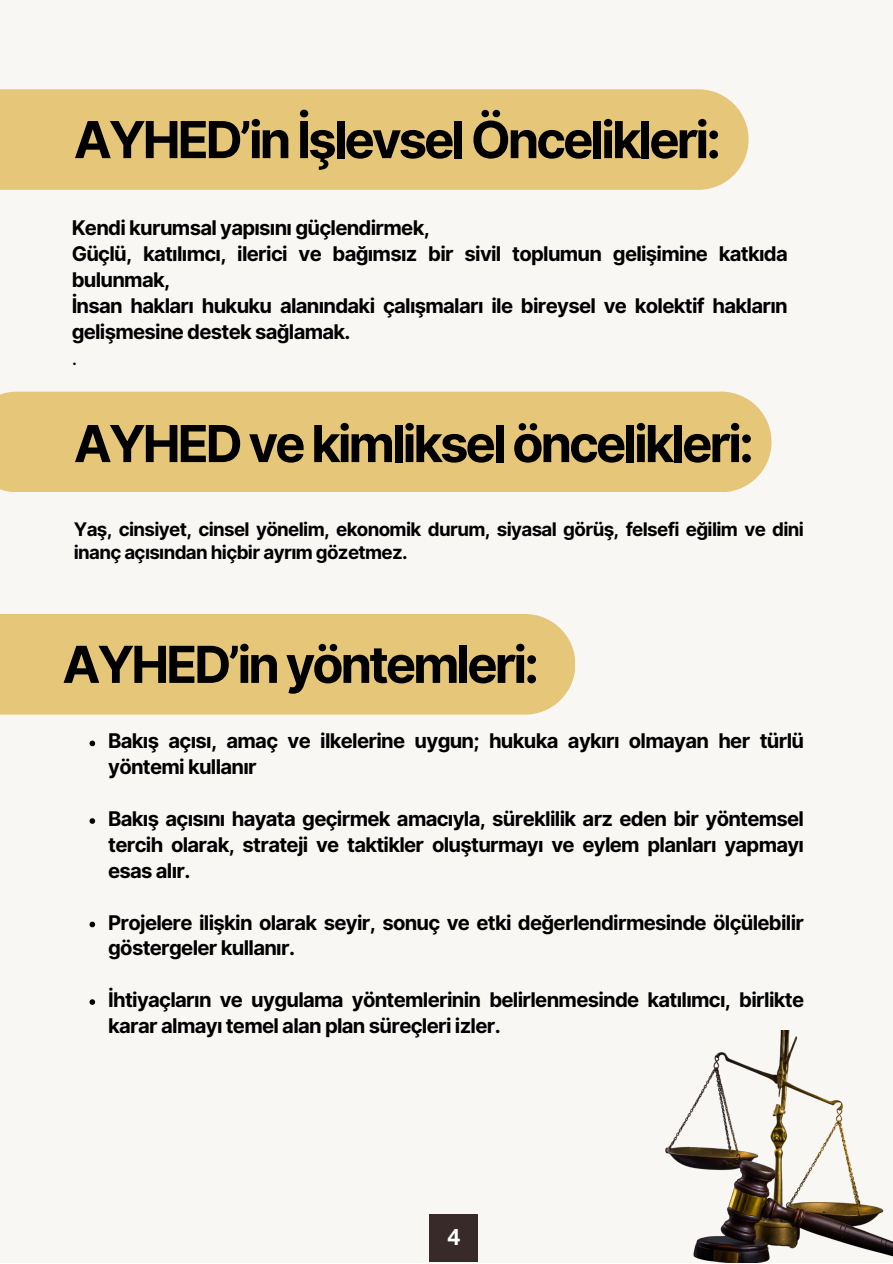
<style>
.page{position:relative;width:893px;height:1264px;background:#fff}
.page>*{position:absolute;margin:0;border:0;box-sizing:border-box;transform-origin:0 0}
.t1{font:700 51px "Inter";letter-spacing:-.06em;color:#000}
.t2{font:700 21px "Open Sauce One";color:#fff}
.t3{font:700 20.25px/25.8px "Inter";letter-spacing:-.035em;color:#000}
.t4{font:20.25px "Inter";color:#000}
.t5{font:700 18.75px/23.5px "Inter";letter-spacing:-.035em;color:#000}
</style>
<div class="page">
<div style="left:0;top:0;width:892px;height:1262px;background:#f8f7f4"></div>
<div style="left:429px;top:1214px;width:49px;height:48px;background:#372a28"></div>
<div style="left:0;top:89px;width:748px;height:101px;background:#e6c678"></div>
<div style="left:0;top:391px;width:771px;height:101px;background:#e6c678"></div>
<svg style="left:89px;top:740px;width:6px;height:6px"></svg>
<svg style="left:89px;top:818px;width:6px;height:5px"></svg>
<svg style="left:89px;top:921px;width:6px;height:6px"></svg>
<svg style="left:89px;top:999px;width:6px;height:5px"></svg>
<div style="left:0;top:614px;width:575px;height:100px;background:#e6c678"></div>
<img style="left:665px;top:1030px;width:227px;height:232px">
<p class="t1" style="left:74px;top:109px;width:649px">AYHED’in İşlevsel Öncelikleri:</p>
<p class="t3" style="left:72px;top:215px;width:359px">Kendi kurumsal yapısını güçlendirmek,</p>
<p class="t3" style="left:72px;top:241px;width:717px">Güçlü, katılımcı, ilerici ve bağımsız bir sivil toplumun gelişimine katkıda bulunmak,</p>
<p class="t3" style="left:72px;top:292px;width:717px">İnsan hakları hukuku alanındaki çalışmaları ile bireysel ve kolektif hakların gelişmesine destek sağlamak.</p>
<p class="t4" style="left:72px;top:345px;width:7px">.</p>
<p class="t1" style="left:74px;top:413px;width:681px">AYHED ve kimliksel öncelikleri:</p>
<p class="t5" style="left:74px;top:517px;width:731px">Yaş, cinsiyet, cinsel yönelim, ekonomik durum, siyasal görüş, felsefi eğilim ve dini inanç açısından hiçbir ayrım gözetmez.</p>
<p class="t1" style="left:62px;top:634px;width:478px">AYHED’in yöntemleri:</p>
<p class="t3" style="left:108px;top:728px;width:697px">Bakış açısı, amaç ve ilkelerine uygun; hukuka aykırı olmayan her türlü yöntemi kullanır</p>
<p class="t3" style="left:108px;top:805px;width:697px;text-align:justify">Bakış açısını hayata geçirmek amacıyla, süreklilik arz eden bir yöntemsel tercih olarak, strateji ve taktikler oluşturmayı ve eylem planları yapmayı esas alır.</p>
<p class="t3" style="left:108px;top:909px;width:697px">Projelere ilişkin olarak seyir, sonuç ve etki değerlendirmesinde ölçülebilir göstergeler kullanır.</p>
<p class="t3" style="left:108px;top:986px;width:697px">İhtiyaçların ve uygulama yöntemlerinin belirlenmesinde katılımcı, birlikte karar almayı temel alan plan süreçleri izler.</p>
<p class="t2" style="left:447px;top:1223px;width:15px">4</p>
</div>
